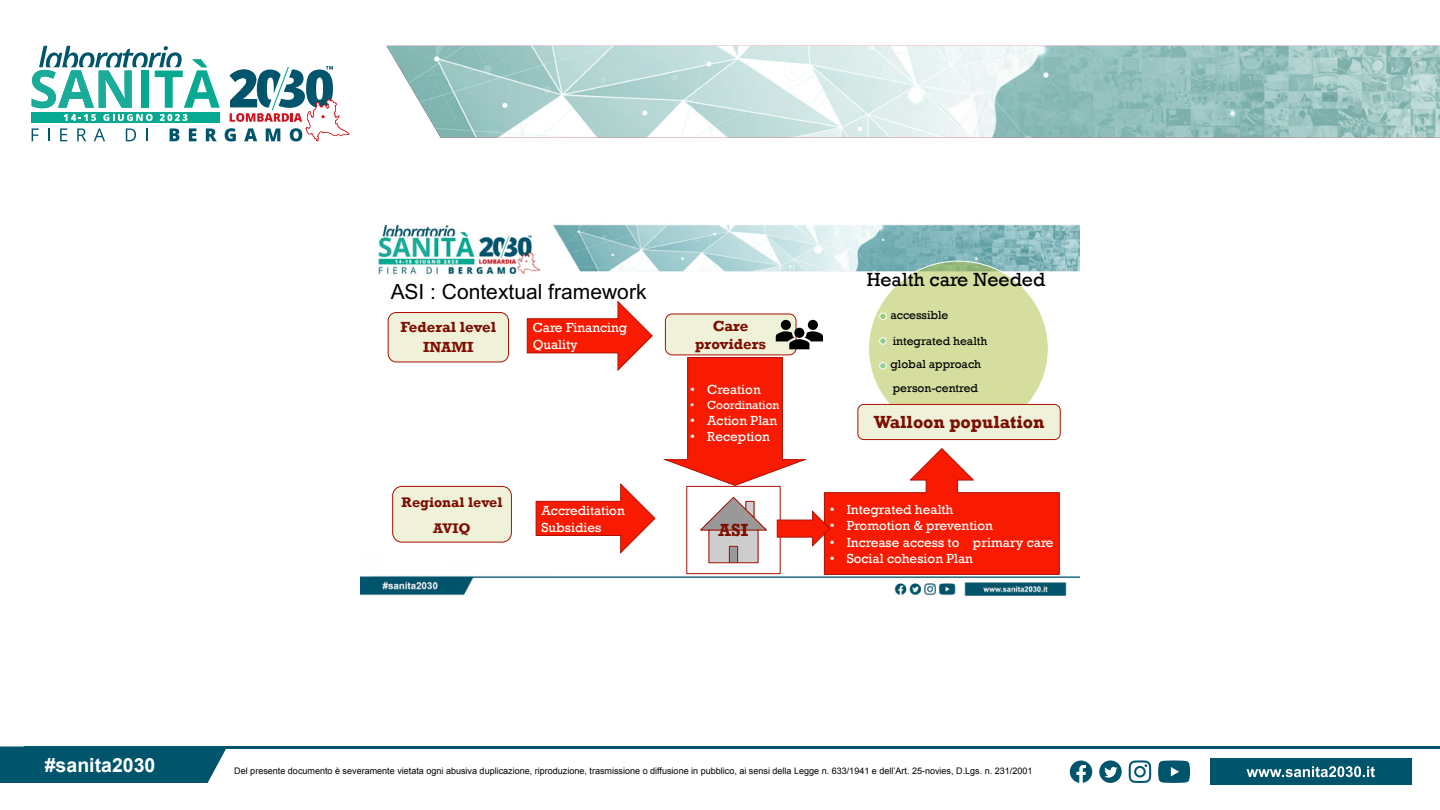
<style>
.page{position:relative;width:1440px;height:810px;background:#fff}
.page>*{position:absolute;margin:0;border:0;box-sizing:border-box;transform-origin:0 0}
.t1{font:21px "Arial";color:#000}
.t2{font:19.5px "Rockwell";color:#000}
.t3{font:700 19.5px "Arial";color:#fff}
.t4{font:700 18px "Rockwell";color:#7c0e01}
.t5{font:700 15px/18px "Rockwell";color:#7c0e01;text-align:center}
.t6{font:700 14.25px/26.1px "Rockwell";color:#7c0e01;text-align:center}
.t7{font:13.5px/16.6px "Rockwell";color:#fff}
.t8{font:12px/22.6px "Rockwell";color:#000}
.t9{font:12px "Rockwell";letter-spacing:-.005em;color:#fff}
.t10{font:9px "Arial";color:#000}
.s1{font-family:"Arial"}
</style>
<div class="page">
<img style="left:386px;top:46px;width:1054px;height:92px">
<svg style="left:32px;top:46px;width:317px;height:95px"></svg>
<div style="left:0;top:746px;width:226px;height:37px;background:#00546b"></div>
<div style="left:1210px;top:759px;width:201px;height:26px;background:#00546b"></div>
<hr style="left:24px;top:746px;width:1416px;height:3px;background:#00546b">
<svg style="left:1247px;top:766px;width:128px;height:11px"></svg>
<svg style="left:1129px;top:760px;width:22px;height:23px"></svg>
<svg style="left:1158px;top:760px;width:32px;height:23px"></svg>
<svg style="left:1070px;top:761px;width:22px;height:22px"></svg>
<svg style="left:1099px;top:760px;width:23px;height:23px"></svg>
<img style="left:360px;top:224px;width:720px;height:372px">
<div style="left:393px;top:486px;width:118px;height:56px;background:#eff2d9;border-radius:9px"></div>
<div style="left:392px;top:486px;width:120px;height:57px;border:1px solid #ae0f01;border-radius:9px"></div>
<div style="left:869px;top:261px;width:179px;height:175px;background:#afbf41;border-radius:50%;opacity:.5"></div>
<svg style="left:875px;top:278px;width:9px;height:3px"></svg>
<div style="left:388px;top:313px;width:121px;height:49px;background:#eff2d9;border-radius:8px"></div>
<div style="left:388px;top:312px;width:121px;height:50px;border:1px solid #ae0f01;border-radius:8px"></div>
<svg style="left:526px;top:299px;width:534px;height:276px"></svg>
<h2 class="t3" style="left:45px;top:752px;width:112px">#sanita2030</h2>
<h1 class="t1" style="left:391px;top:277px;width:257px">ASI : Contextual framework</h1>
<h3 class="t5" style="left:401px;top:317px;width:97px;line-height:19.6px">Federal level<br>INAMI</h3>
<h3 class="t7" style="left:533px;top:320px;width:96px;line-height:16.4px">Care Financing<br>Quality</h3>
<h3 class="t5" style="left:695px;top:317px;width:72px">Care providers</h3>
<h3 class="t7" style="left:690px;top:381px;width:72px"><span class="s1">•</span> Creation</h3>
<h3 class="t9" style="left:690px;top:398px;width:91px"><span class="s1">•</span> Coordination</h3>
<h3 class="t7" style="left:690px;top:412px;width:88px"><span class="s1">•</span> Action Plan</h3>
<h3 class="t7" style="left:690px;top:429px;width:81px"><span class="s1">•</span> Reception</h3>
<h2 class="t2" style="left:867px;top:268px;width:180px">Health care Needed</h2>
<h3 class="t8" style="left:890px;top:304px;width:60px">accessible</h3>
<h3 class="t8" style="left:890px;top:330px;width:98px">integrated health global approach</h3>
<h3 class="t8" style="left:893px;top:377px;width:87px">person-centred</h3>
<h3 class="t4" style="left:874px;top:411px;width:172px">Walloon population</h3>
<h3 class="t6" style="left:402px;top:489px;width:102px">Regional level<br>AVIQ</h3>
<h3 class="t7" style="left:542px;top:502px;width:85px">Accreditation<br>Subsidies</h3>
<h3 class="t7" style="left:830px;top:501px;width:125px"><span class="s1">•</span> Integrated health</h3>
<h3 class="t7" style="left:830px;top:518px;width:165px"><span class="s1">•</span> Promotion &amp; prevention</h3>
<h3 class="t7" style="left:830px;top:534px;width:225px"><span class="s1">•</span> Increase access to primary care</h3>
<h3 class="t7" style="left:830px;top:550px;width:145px"><span class="s1">•</span> Social cohesion Plan</h3>
<h3 class="t4" style="left:719px;top:519px;width:31px">ASI</h3>
<p class="t10" style="left:234px;top:765px;width:800px">Del presente documento è severamente vietata ogni abusiva duplicazione, riproduzione, trasmissione o diffusione in pubblico, ai sensi della Legge n. 633/1941 e dell’Art. 25-novies, D.Lgs. n. 231/2001</p>
</div>
